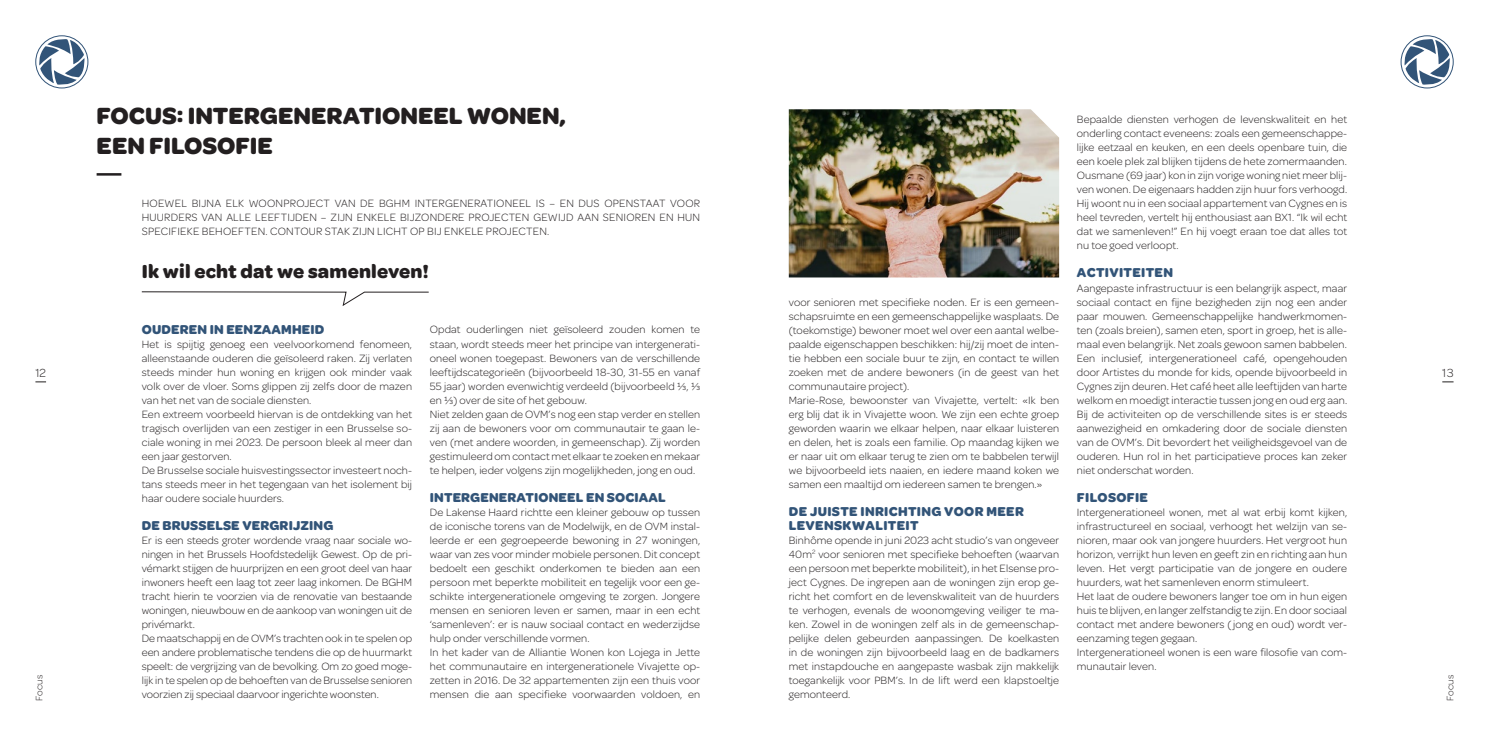
<style>
.page{position:relative;width:1489px;height:745px;background:#fff}
.page>*{position:absolute;margin:0;border:0;box-sizing:border-box;transform-origin:0 0}
.t1{font:700 25px/30px "Omnes";color:#231f20}
.t2{font:700 20px "Omnes";letter-spacing:.01em;color:#231f20}
.t3{font:700 13.75px "Omnes";letter-spacing:.01em;color:#325478}
.t4{font:700 13.75px/14px "Omnes";letter-spacing:.025em;color:#325478}
.t5{font:300 12.5px "Omnes";color:#231f20}
.t6{font:300 11.25px/14px "Omnes";letter-spacing:.01em;color:#231f20}
.t7{font:300 10px "Omnes";letter-spacing:.01em;color:#231f20}
</style>
<div class="page">
<svg style="left:38px;top:38px;width:47px;height:48px"></svg>
<div style="left:35px;top:35px;width:53px;height:53px;border:1px solid #325478;border-radius:50%"></div>
<svg style="left:1402px;top:38px;width:48px;height:48px"></svg>
<div style="left:1400px;top:35px;width:53px;height:53px;border:1px solid #325478;border-radius:50%"></div>
<hr style="left:97px;top:173px;width:24px;height:2px;background:#231f20">
<svg style="left:141px;top:291px;width:288px;height:15px"></svg>
<img style="left:788px;top:109px;width:271px;height:168px">
<h1 class="t1" style="left:97px;top:99px;width:471px">FOCUS: INTERGENERATIONEEL WONEN,<br>EEN FILOSOFIE</h1>
<p class="t6" style="left:1076px;top:112px;width:272px;text-align:justify">Bepaalde diensten verhogen de levenskwaliteit en het onderling contact eveneens: zoals een gemeenschappe&shy;lijke eetzaal en keuken, en een deels openbare tuin, die een koele plek zal blijken tijdens de hete zomermaanden.<br>Ousmane (69 jaar) kon in zijn vorige woning niet meer blij&shy;ven wonen. De eigenaars hadden zijn huur fors verhoogd.<br>Hij woont nu in een sociaal appartement van Cygnes en is heel tevreden, vertelt hij enthousiast aan BX1. “Ik wil echt dat we samenleven!” En hij voegt eraan toe dat alles tot nu toe goed verloopt.</p>
<p class="t4" style="left:1076px;top:266px;width:98px">ACTIVITEITEN</p>
<p class="t6" style="left:1076px;top:280px;width:272px;text-align:justify">Aangepaste infrastructuur is een belangrijk aspect, maar sociaal contact en fijne bezigheden zijn nog een ander paar mouwen. Gemeenschappelijke handwerkmomen&shy;ten (zoals breien), samen eten, sport in groep, het is alle&shy;maal even belangrijk. Net zoals gewoon samen babbelen.<br>Een inclusief, intergenerationeel café, opengehouden door Artistes du monde for kids, opende bijvoorbeeld in Cygnes zijn deuren. Het café heet alle leeftijden van harte welkom en moedigt interactie tussen jong en oud erg aan.<br>Bij de activiteiten op de verschillende sites is er steeds aanwezigheid en omkadering door de sociale diensten van de OVM’s. Dit bevordert het veiligheidsgevoel van de ouderen. Hun rol in het participatieve proces kan zeker niet onderschat worden.</p>
<p class="t4" style="left:1076px;top:490px;width:73px">FILOSOFIE</p>
<p class="t6" style="left:1076px;top:504px;width:272px">Intergenerationeel wonen, met al wat erbij komt kijken, infrastructureel en sociaal, verhoogt het welzijn van se&shy;nioren, maar ook van jongere huurders. Het vergroot hun horizon, verrijkt hun leven en geeft zin en richting aan hun leven. Het vergt participatie van de jongere en oudere huurders, wat het samenleven enorm stimuleert.<br>Het laat de oudere bewoners langer toe om in hun eigen huis te blijven, en langer zelfstandig te zijn. En door sociaal contact met andere bewoners ( jong en oud) wordt ver&shy;eenzaming tegen gegaan.<br>Intergenerationeel wonen is een ware filosofie van com&shy;munautair leven.</p>
<p class="t6" style="left:142px;top:196px;width:560px;text-align:justify">HOEWEL BIJNA ELK WOONPROJECT VAN DE BGHM INTERGENERATIONEEL IS – EN DUS OPENSTAAT VOOR HUURDERS VAN ALLE LEEFTIJDEN – ZIJN ENKELE BIJZONDERE PROJECTEN GEWIJD AAN SENIOREN EN HUN SPECIFIEKE BEHOEFTEN. CONTOUR STAK ZIJN LICHT OP BIJ ENKELE PROJECTEN.</p>
<h2 class="t2" style="left:142px;top:256px;width:288px">Ik wil echt dat we samenleven!</h2>
<p class="t6" style="left:788px;top:294px;width:272px">voor senioren met specifieke noden. Er is een gemeen&shy;schapsruimte en een gemeenschappelijke wasplaats. De (toekomstige) bewoner moet wel over een aantal welbe&shy;paalde eigenschappen beschikken: hij/zij moet de inten&shy;tie hebben een sociale buur te zijn, en contact te willen zoeken met de andere bewoners (in de geest van het communautaire project).<br>Marie-Rose, bewoonster van Vivajette, vertelt: «Ik ben erg blij dat ik in Vivajette woon. We zijn een echte groep geworden waarin we elkaar helpen, naar elkaar luisteren en delen, het is zoals een familie. Op maandag kijken we er naar uit om elkaar terug te zien om te babbelen terwijl we bijvoorbeeld iets naaien, en iedere maand koken we samen een maaltijd om iedereen samen te brengen.»</p>
<p class="t4" style="left:788px;top:504px;width:236px">DE JUISTE INRICHTING VOOR MEER<br>LEVENSKWALITEIT</p>
<p class="t6" style="left:788px;top:532px;width:272px;text-align:justify">Binhôme opende in juni 2023 acht studio’s van ongeveer 40m<sup>2</sup> voor senioren met specifieke behoeften (waarvan een persoon met beperkte mobiliteit), in het Elsense pro&shy;ject Cygnes. De ingrepen aan de woningen zijn erop ge&shy;richt het comfort en de levenskwaliteit van de huurders te verhogen, evenals de woonomgeving veiliger te ma&shy;ken. Zowel in de woningen zelf als in de gemeenschap&shy;pelijke delen gebeurden aanpassingen. De koelkasten in de woningen zijn bijvoorbeeld laag en de badkamers met instapdouche en aangepaste wasbak zijn makkelijk toegankelijk voor PBM’s. In de lift werd een klapstoeltje gemonteerd.</p>
<p class="t3" style="left:142px;top:318px;width:184px">OUDEREN IN EENZAAMHEID</p>
<p class="t6" style="left:142px;top:336px;width:272px">Het is spijtig genoeg een veelvoorkomend fenomeen, alleenstaande ouderen die geïsoleerd raken. Zij verlaten steeds minder hun woning en krijgen ook minder vaak volk over de vloer. Soms glippen zij zelfs door de mazen van het net van de sociale diensten.<br>Een extreem voorbeeld hiervan is de ontdekking van het tragisch overlijden van een zestiger in een Brusselse so&shy;ciale woning in mei 2023. De persoon bleek al meer dan een jaar gestorven.<br>De Brusselse sociale huisvestingssector investeert noch&shy;tans steeds meer in het tegengaan van het isolement bij haar oudere sociale huurders.</p>
<p class="t3" style="left:142px;top:514px;width:193px">DE BRUSSELSE VERGRIJZING</p>
<p class="t6" style="left:142px;top:532px;width:272px">Er is een steeds groter wordende vraag naar sociale wo&shy;ningen in het Brussels Hoofdstedelijk Gewest. Op de pri&shy;vémarkt stijgen de huurprijzen en een groot deel van haar inwoners heeft een laag tot zeer laag inkomen. De BGHM tracht hierin te voorzien via de renovatie van bestaande woningen, nieuwbouw en de aankoop van woningen uit de privémarkt.<br>De maatschappij en de OVM’s trachten ook in te spelen op een andere problematische tendens die op de huurmarkt speelt: de vergrijzing van de bevolking. Om zo goed moge&shy;lijk in te spelen op de behoeften van de Brusselse senioren voorzien zij speciaal daarvoor ingerichte woonsten.</p>
<p class="t6" style="left:430px;top:322px;width:272px">Opdat ouderlingen niet geïsoleerd zouden komen te staan, wordt steeds meer het principe van intergenerati&shy;oneel wonen toegepast. Bewoners van de verschillende leeftijdscategorieën (bijvoorbeeld 18-30, 31-55 en vanaf 55 jaar) worden evenwichtig verdeeld (bijvoorbeeld 1/3, 1/3 en 1/3) over de site of het gebouw.<br>Niet zelden gaan de OVM’s nog een stap verder en stellen zij aan de bewoners voor om communautair te gaan le&shy;ven (met andere woorden, in gemeenschap). Zij worden gestimuleerd om contact met elkaar te zoeken en mekaar te helpen, ieder volgens zijn mogelijkheden, jong en oud.</p>
<p class="t3" style="left:430px;top:486px;width:237px">INTERGENERATIONEEL EN SOCIAAL</p>
<p class="t6" style="left:430px;top:504px;width:272px">De Lakense Haard richtte een kleiner gebouw op tussen de iconische torens van de Modelwijk, en de OVM instal&shy;leerde er een gegroepeerde bewoning in 27 woningen, waar van zes voor minder mobiele personen. Dit concept bedoelt een geschikt onderkomen te bieden aan een persoon met beperkte mobiliteit en tegelijk voor een ge&shy;schikte intergenerationele omgeving te zorgen. Jongere mensen en senioren leven er samen, maar in een echt ‘samenleven’: er is nauw sociaal contact en wederzijdse hulp onder verschillende vormen.<br>In het kader van de Alliantie Wonen kon Lojega in Jette het communautaire en intergenerationele Vivajette op&shy;zetten in 2016. De 32 appartementen zijn een thuis voor mensen die aan specifieke voorwaarden voldoen, en</p>
<p class="t5" style="left:35px;top:364px;width:12px">12</p>
<p class="t5" style="left:1442px;top:364px;width:13px">13</p>
<p class="t7" style="left:33px;top:700px;width:27px;rotate:-90deg">Focus</p>
<p class="t7" style="left:1443px;top:700px;width:27px;rotate:-90deg">Focus</p>
</div>
